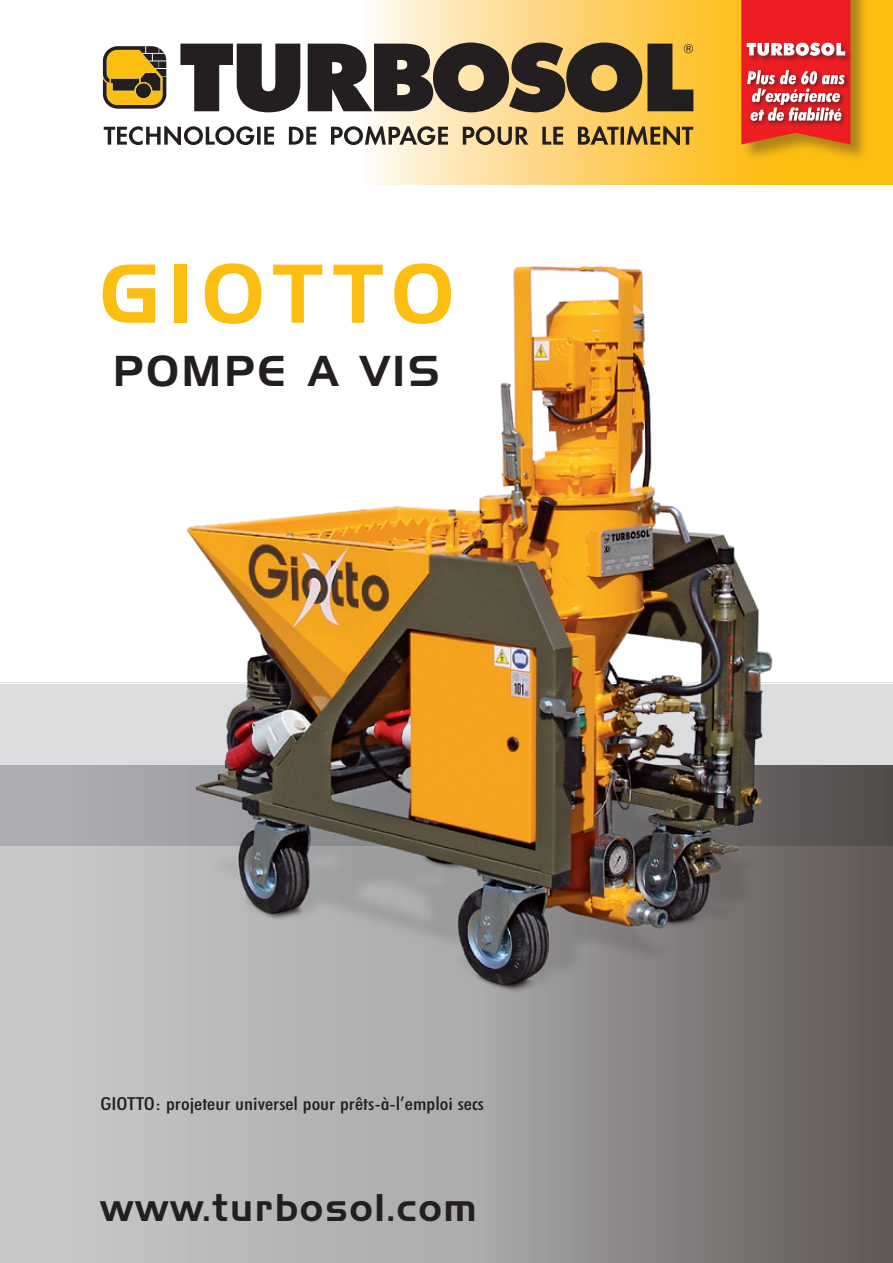
<style>
.page{position:relative;width:893px;height:1263px;background:#fff}
.page>*{position:absolute;margin:0;border:0;box-sizing:border-box;transform-origin:0 0}
.t1{font:81px "Handel Gothic BT";letter-spacing:.12em;color:#fdbe12}
.t2{font:42px "Handel Gothic BT";letter-spacing:.08em;color:#231f20}
.t3{font:37.5px "Handel Gothic BT";letter-spacing:.06em;color:#231f20}
.t4{font:500 condensed 18px "Futura BT";color:#231f20;scale:1.25 1}
</style>
<div class="page">
<div style="left:0;top:683px;width:893px;height:163px;background:#dcdddf"></div>
<svg style="left:0;top:765px;width:893px;height:498px;background:#9f9d9e"></svg>
<hr style="left:0;top:683px;width:893px;height:1px;background:#fff">
<img style="left:105px;top:266px;width:728px;height:781px">
<svg style="left:374px;top:0;width:519px;height:185px;background:#fdd167"></svg>
<div style="left:741px;top:0;width:128px;height:162px;background:#231f20;opacity:.36"></div>
<svg style="left:100px;top:44px;width:69px;height:67px"></svg>
<svg style="left:103px;top:46px;width:63px;height:63px;background:#9f7f2c"></svg>
<svg style="left:180px;top:44px;width:120px;height:68px"></svg>
<svg style="left:308px;top:43px;width:385px;height:69px;background:#5f5340"></svg>
<div style="left:835px;top:41px;width:18px;height:22px;background:#231f20;opacity:.49"></div>
<svg style="left:741px;top:0;width:109px;height:145px;background:#e24746"></svg>
<svg style="left:104px;top:126px;width:589px;height:19px"></svg>
<p class="t1" style="left:100px;top:245px;width:354px">GIOTTO</p>
<p class="t2" style="left:113px;top:345px;width:328px">POMPE A VIS</p>
<p class="t4" style="left:100px;top:1092px;width:308px">GIOTTO: projeteur universel pour prêts-à-l’emploi secs</p>
<p class="t3" style="left:100px;top:1185px;width:378px">www.turbosol.com</p>
</div>
